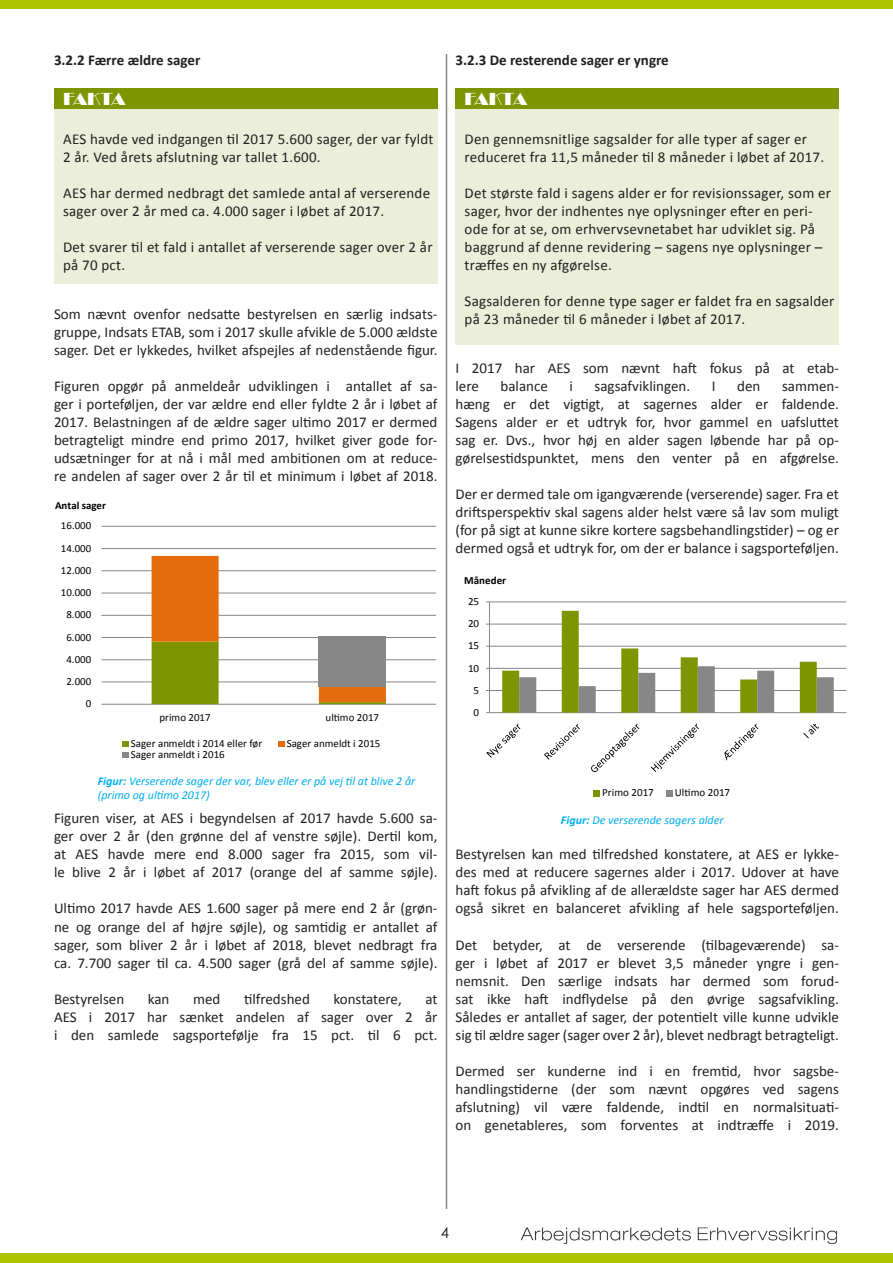
<style>
.page{position:relative;width:893px;height:1263px;background:#fff}
.page>*{position:absolute;margin:0;border:0;box-sizing:border-box;transform-origin:0 0}
.Fakta{font:18px "Broadway";letter-spacing:-.035em;color:#fff}
.t1{font:15px/18px "Calibri";color:#231f20;text-align:justify}
.Underoverskrift_2{font:700 15px "Calibri";color:#231f20}
.t2{font:15px "Century Gothic";color:#231f20}
.t3{font:italic 12px/14.4px "Calibri";color:#00aeef}
.t4{font:10.95px "Calibri";color:#000}
.t5{font:700 10.95px "Calibri";color:#000}
.s1{font-weight:700}
</style>
<div class="page">
<img style="left:521px;top:1227px;width:316px;height:17px">
<hr style="left:446px;top:54px;width:1px;height:1155px;background:#878787">
<div style="left:0;top:0;width:893px;height:9px;background:#adc200"></div>
<div style="left:0;top:1254px;width:893px;height:9px;background:#adc200"></div>
<div style="left:54px;top:89px;width:383px;height:20px;background:#7d9600"></div>
<div style="left:54px;top:109px;width:383px;height:174px;background:#ebefd9"></div>
<div style="left:455px;top:89px;width:384px;height:20px;background:#7d9600"></div>
<div style="left:455px;top:109px;width:384px;height:236px;background:#ebefd9"></div>
<hr style="left:102px;top:526px;width:334px;height:1px;background:#868686">
<hr style="left:102px;top:548px;width:334px;height:1px;background:#868686">
<hr style="left:102px;top:570px;width:334px;height:1px;background:#868686">
<hr style="left:102px;top:593px;width:334px;height:1px;background:#868686">
<hr style="left:102px;top:615px;width:334px;height:1px;background:#868686">
<hr style="left:102px;top:637px;width:334px;height:1px;background:#868686">
<hr style="left:102px;top:659px;width:334px;height:1px;background:#868686">
<hr style="left:102px;top:681px;width:334px;height:1px;background:#868686">
<hr style="left:102px;top:704px;width:334px;height:1px;background:#868686">
<svg style="left:152px;top:556px;width:234px;height:148px"></svg>
<div style="left:319px;top:636px;width:67px;height:50px;background:#878787"></div>
<svg style="left:122px;top:741px;width:6px;height:5px"></svg>
<svg style="left:278px;top:741px;width:6px;height:5px"></svg>
<svg style="left:122px;top:752px;width:6px;height:6px"></svg>
<hr style="left:489px;top:601px;width:357px;height:1px;background:#868686">
<hr style="left:489px;top:624px;width:357px;height:1px;background:#868686">
<hr style="left:489px;top:646px;width:357px;height:1px;background:#868686">
<hr style="left:489px;top:668px;width:357px;height:1px;background:#868686">
<hr style="left:489px;top:690px;width:357px;height:1px;background:#868686">
<hr style="left:489px;top:712px;width:357px;height:1px;background:#868686">
<svg style="left:502px;top:611px;width:332px;height:102px"></svg>
<hr style="left:489px;top:602px;width:1px;height:111px;background:#868686">
<svg style="left:486px;top:724px;width:34px;height:34px"></svg>
<svg style="left:544px;top:724px;width:36px;height:35px"></svg>
<svg style="left:591px;top:724px;width:48px;height:48px"></svg>
<svg style="left:651px;top:724px;width:48px;height:48px"></svg>
<svg style="left:724px;top:724px;width:34px;height:36px"></svg>
<svg style="left:803px;top:724px;width:16px;height:14px"></svg>
<svg style="left:594px;top:790px;width:6px;height:6px"></svg>
<svg style="left:666px;top:790px;width:6px;height:6px"></svg>
<p class="Underoverskrift_2" style="left:54px;top:51px;width:148px">3.2.2 Færre ældre sager</p>
<p class="Fakta" style="left:63px;top:89px;width:64px">FAKTA</p>
<p class="t1" style="left:63px;top:131px;width:372px">AES havde ved indgangen til 2017 5.600 sager, der var fyldt<br>2 år. Ved årets afslutning var tallet 1.600.</p>
<p class="t1" style="left:63px;top:185px;width:369px">AES har dermed nedbragt det samlede antal af verserende sager over 2 år med ca. 4.000 sager i løbet af 2017.</p>
<p class="t1" style="left:63px;top:239px;width:371px">Det svarer til et fald i antallet af verserende sager over 2 år på 70 pct.</p>
<p class="t1" style="left:54px;top:305px;width:385px">Som nævnt ovenfor nedsatte bestyrelsen en særlig indsats&shy;gruppe, Indsats ETAB, som i 2017 skulle afvikle de 5.000 ældste sager. Det er lykkedes, hvilket afspejles af nedenstående figur.</p>
<p class="t1" style="left:54px;top:377px;width:385px">Figuren opgør på anmeldeår udviklingen i antallet af sa&shy;ger i porteføljen, der var ældre end eller fyldte 2 år i løbet af 2017. Belastningen af de ældre sager ultimo 2017 er dermed betragteligt mindre end primo 2017, hvilket giver gode for&shy;udsætninger for at nå i mål med ambitionen om at reduce&shy;re andelen af sager over 2 år til et minimum i løbet af 2018.</p>
<p class="t5" style="left:55px;top:498px;width:52px">Antal sager</p>
<p class="t4" style="left:61px;top:519px;width:32px">16.000</p>
<p class="t4" style="left:61px;top:541px;width:32px">14.000</p>
<p class="t4" style="left:61px;top:563px;width:32px">12.000</p>
<p class="t4" style="left:61px;top:585px;width:32px">10.000</p>
<p class="t4" style="left:66px;top:608px;width:26px">8.000</p>
<p class="t4" style="left:66px;top:630px;width:26px">6.000</p>
<p class="t4" style="left:66px;top:652px;width:26px">4.000</p>
<p class="t4" style="left:66px;top:674px;width:26px">2.000</p>
<p class="t4" style="left:86px;top:697px;width:7px">0</p>
<p class="t4" style="left:160px;top:711px;width:53px">primo 2017</p>
<p class="t4" style="left:326px;top:711px;width:55px">ultimo 2017</p>
<p class="t4" style="left:131px;top:736px;width:133px">Sager anmeldt i 2014 eller før</p>
<p class="t4" style="left:287px;top:736px;width:95px">Sager anmeldt i 2015</p>
<p class="t4" style="left:131px;top:748px;width:95px">Sager anmeldt i 2016</p>
<p class="t3" style="left:98px;top:773px;width:319px"><span class="s1">Figur:</span> Verserende sager der var, blev eller er på vej til at blive 2 år (primo og ultimo 2017)</p>
<p class="t1" style="left:54px;top:809px;width:385px">Figuren viser, at AES i begyndelsen af 2017 havde 5.600 sa&shy;ger over 2 år (den grønne del af venstre søjle). Dertil kom, at AES havde mere end 8.000 sager fra 2015, som vil&shy;le blive 2 år i løbet af 2017 (orange del af samme søjle).</p>
<p class="t1" style="left:54px;top:899px;width:385px">Ultimo 2017 havde AES 1.600 sager på mere end 2 år (grøn&shy;ne og orange del af højre søjle), og samtidig er antallet af sager, som bliver 2 år i løbet af 2018, blevet nedbragt fra ca. 7.700 sager til ca. 4.500 sager (grå del af samme søjle).</p>
<p class="t1" style="left:54px;top:989px;width:72px">Bestyrelsen</p>
<p class="t1" style="left:148px;top:989px;width:23px">kan</p>
<p class="t1" style="left:193px;top:989px;width:29px">med</p>
<p class="t1" style="left:244px;top:989px;width:67px">tilfredshed</p>
<p class="t1" style="left:334px;top:989px;width:70px">konstatere,</p>
<p class="t1" style="left:54px;top:989px;width:385px;text-indent:371px">at AES i 2017 har sænket andelen af sager over 2 år i den samlede sagsportefølje fra 15 pct. til 6 pct.</p>
<p class="Underoverskrift_2" style="left:455px;top:51px;width:215px">3.2.3 De resterende sager er yngre</p>
<p class="Fakta" style="left:465px;top:89px;width:64px">FAKTA</p>
<p class="t1" style="left:465px;top:131px;width:361px">Den gennemsnitlige sagsalder for alle typer af sager er reduceret fra 11,5 måneder til 8 måneder i løbet af 2017.</p>
<p class="t1" style="left:465px;top:185px;width:368px;text-align:left">Det største fald i sagens alder er for revisionssager, som er sager, hvor der indhentes nye oplysninger efter en peri&shy;ode for at se, om erhvervsevnetabet har udviklet sig. På baggrund af denne revidering – sagens nye oplysninger – træffes en ny afgørelse.</p>
<p class="t1" style="left:465px;top:293px;width:371px">Sagsalderen for denne type sager er faldet fra en sagsalder på 23 måneder til 6 måneder i løbet af 2017.</p>
<p class="t1" style="left:455px;top:359px;width:385px">I 2017 har AES som nævnt haft fokus på at etab&shy;lere</p>
<p class="t1" style="left:500px;top:377px;width:49px">balance</p>
<p class="t1" style="left:569px;top:377px;width:5px">i</p>
<p class="t1" style="left:595px;top:377px;width:97px">sagsafviklingen.</p>
<p class="t1" style="left:712px;top:377px;width:5px">I</p>
<p class="t1" style="left:737px;top:377px;width:25px">den</p>
<p class="t1" style="left:455px;top:377px;width:385px;text-align:right">sammen-<br>hæng er det vigtigt, at sagernes alder er faldende.</p>
<p class="t1" style="left:455px;top:413px;width:385px">Sagens alder er et udtryk for, hvor gammel en uafsluttet sag er. Dvs., hvor høj en alder sagen løbende har på op&shy;gørelsestidspunktet, mens den venter på en afgørelse.</p>
<p class="t1" style="left:455px;top:485px;width:385px">Der er dermed tale om igangværende (verserende) sager. Fra et driftsperspektiv skal sagens alder helst være så lav som muligt (for på sigt at kunne sikre kortere sagsbehandlingstider) – og er dermed også et udtryk for, om der er balance i sagsporteføljen.</p>
<p class="t5" style="left:464px;top:573px;width:44px">Måneder</p>
<p class="t4" style="left:468px;top:594px;width:13px">25</p>
<p class="t4" style="left:468px;top:617px;width:13px">20</p>
<p class="t4" style="left:468px;top:639px;width:13px">15</p>
<p class="t4" style="left:468px;top:661px;width:13px">10</p>
<p class="t4" style="left:474px;top:683px;width:7px">5</p>
<p class="t4" style="left:474px;top:705px;width:7px">0</p>
<p class="t4" style="left:602px;top:785px;width:53px">Primo 2017</p>
<p class="t4" style="left:675px;top:785px;width:57px">Ultimo 2017</p>
<p class="t3" style="left:561px;top:813px;width:164px"><span class="s1">Figur:</span> De verserende sagers alder</p>
<p class="t1" style="left:455px;top:845px;width:385px">Bestyrelsen kan med tilfredshed konstatere, at AES er lykke&shy;des med at reducere sagernes alder i 2017. Udover at have haft fokus på afvikling af de allerældste sager har AES dermed også sikret en balanceret afvikling af hele sagsporteføljen.</p>
<p class="t1" style="left:455px;top:935px;width:385px">Det betyder, at de verserende (tilbageværende) sa&shy;ger i løbet af 2017 er blevet 3,5 måneder yngre i gen&shy;nemsnit. Den særlige indsats har dermed som forud&shy;sat ikke haft indflydelse på den øvrige sagsafvikling.<br>Således er antallet af sager, der potentielt ville kunne udvikle sig til ældre sager (sager over 2 år), blevet nedbragt betragteligt.</p>
<p class="t1" style="left:455px;top:1061px;width:385px">Dermed ser kunderne ind i en fremtid, hvor sagsbe&shy;handlingstiderne (der som nævnt opgøres ved sagens afslutning) vil være faldende, indtil en normalsituati&shy;on genetableres, som forventes at indtræffe i 2019.</p>
<p class="t2" style="left:441px;top:1222px;width:10px">4</p>
</div>
